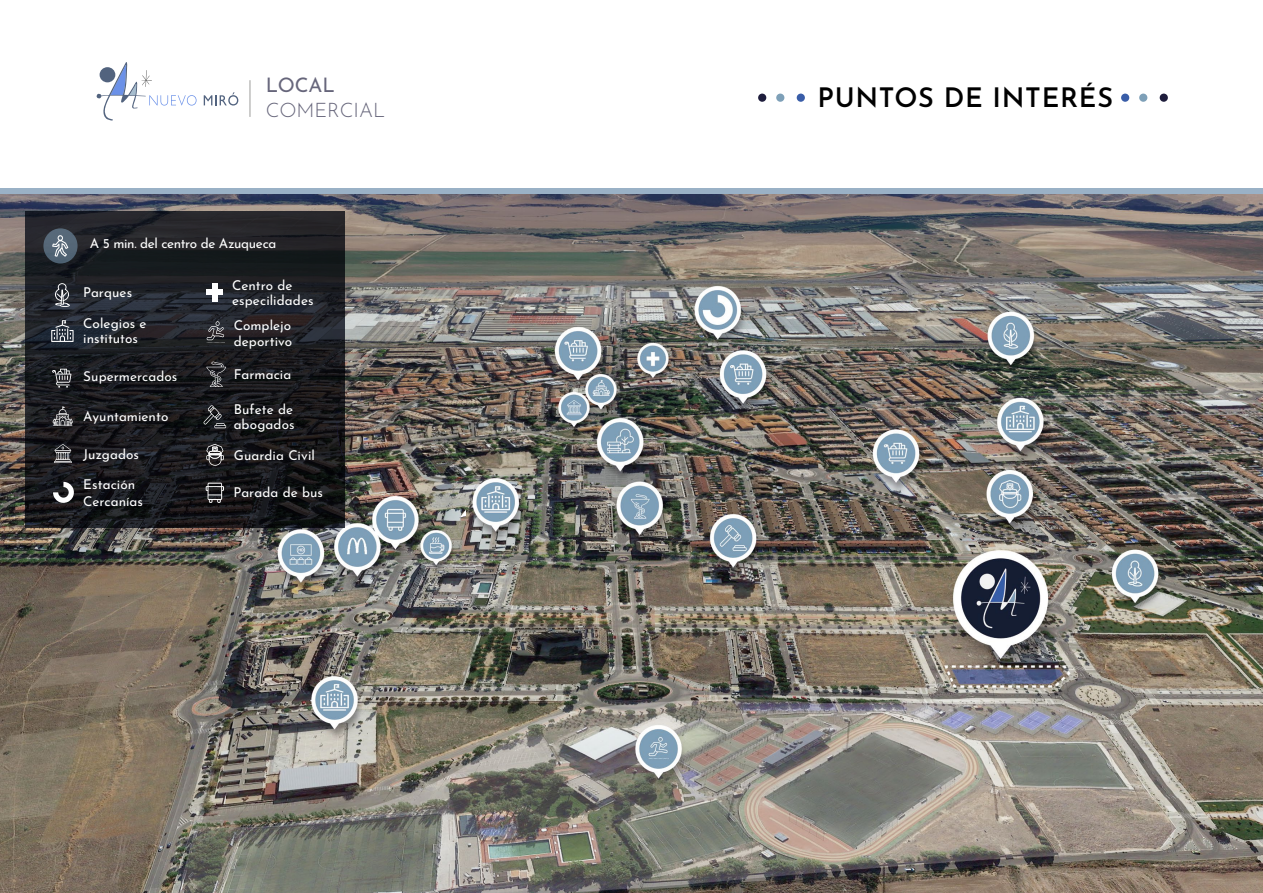
<style>
.page{position:relative;width:1263px;height:893px;background:#fff}
.page>*{position:absolute;margin:0;border:0;box-sizing:border-box;transform-origin:0 0}
.t1{font:600 27px "Josefin Sans";letter-spacing:.025em;color:#000}
.t2{font:300 19.95px "Josefin Sans";color:#1e1d3c}
.t3{font:19.95px "Josefin Sans";color:#1e1d3c}
.t4{font:13.5px/15px "Josefin Sans";letter-spacing:.005em;color:#fff}
.t5{font:13.5px "Josefin Sans";letter-spacing:-.03em;color:#fff}
</style>
<div class="page">
<hr style="left:250px;top:80px;width:1px;height:37px;background:#9d9d9c">
<svg style="left:96px;top:62px;width:101px;height:59px"></svg>
<svg style="left:204px;top:92px;width:34px;height:14px"></svg>
<div style="left:797px;top:94px;width:8px;height:8px;background:#395da8;border-radius:50%"></div>
<div style="left:776px;top:94px;width:8px;height:8px;background:#7ea0b8;border-radius:50%"></div>
<div style="left:758px;top:94px;width:8px;height:8px;background:#1e1d3c;border-radius:50%"></div>
<div style="left:1160px;top:94px;width:8px;height:8px;background:#1e1d3c;border-radius:50%"></div>
<div style="left:1139px;top:94px;width:8px;height:8px;background:#7ea0b8;border-radius:50%"></div>
<div style="left:1121px;top:94px;width:8px;height:8px;background:#395da8;border-radius:50%"></div>
<img style="left:0;top:194px;width:1263px;height:699px">
<div style="left:0;top:188px;width:1263px;height:6px;background:#9ab1c6"></div>
<svg style="left:26px;top:212px;width:318px;height:315px;background:#1b1c20"></svg>
<svg style="left:43px;top:228px;width:35px;height:35px"></svg>
<svg style="left:52px;top:235px;width:16px;height:22px"></svg>
<svg style="left:53px;top:406px;width:20px;height:20px"></svg>
<svg style="left:52px;top:369px;width:19px;height:19px"></svg>
<svg style="left:54px;top:444px;width:18px;height:19px"></svg>
<div style="left:212px;top:283px;width:5px;height:18px;background:#fff"></div>
<div style="left:207px;top:289px;width:16px;height:5px;background:#fff"></div>
<svg style="left:51px;top:320px;width:23px;height:22px"></svg>
<svg style="left:207px;top:321px;width:18px;height:22px"></svg>
<svg style="left:53px;top:482px;width:21px;height:21px"></svg>
<svg style="left:55px;top:283px;width:15px;height:24px"></svg>
<svg style="left:459px;top:510px;width:7px;height:8px"></svg>
<img style="left:337px;top:422px;width:34px;height:75px">
<svg style="left:206px;top:483px;width:18px;height:20px"></svg>
<svg style="left:204px;top:405px;width:22px;height:23px"></svg>
<svg style="left:206px;top:362px;width:20px;height:31px"></svg>
<svg style="left:206px;top:444px;width:18px;height:22px"></svg>
<h2 class="t3" style="left:266px;top:70px;width:71px">LOCAL</h2>
<h2 class="t2" style="left:266px;top:95px;width:121px">COMERCIAL</h2>
<p class="t5" style="left:90px;top:233px;width:188px">A 5 min. del centro de Azuqueca</p>
<p class="t4" style="left:83px;top:283px;width:50px">Parques</p>
<p class="t4" style="left:232px;top:277px;width:83px">Centro de especilidades</p>
<p class="t4" style="left:83px;top:315px;width:65px">Colegios e institutos</p>
<p class="t4" style="left:83px;top:368px;width:96px">Supermercados</p>
<p class="t4" style="left:83px;top:408px;width:87px">Ayuntamiento</p>
<p class="t4" style="left:83px;top:445px;width:57px">Juzgados</p>
<p class="t4" style="left:83px;top:475px;width:61px;line-height:16.2px">Estación<br>Cercanías</p>
<p class="t4" style="left:234px;top:316px;width:60px;line-height:16.2px">Complejo deportivo</p>
<p class="t4" style="left:234px;top:365px;width:59px">Farmacia</p>
<p class="t4" style="left:234px;top:401px;width:62px">Bufete de abogados</p>
<p class="t4" style="left:234px;top:447px;width:83px">Guardia Civil</p>
<p class="t4" style="left:233px;top:483px;width:91px">Parada de bus</p>
<h1 class="t1" style="left:817px;top:78px;width:297px">PUNTOS DE INTERÉS</h1>
</div>
